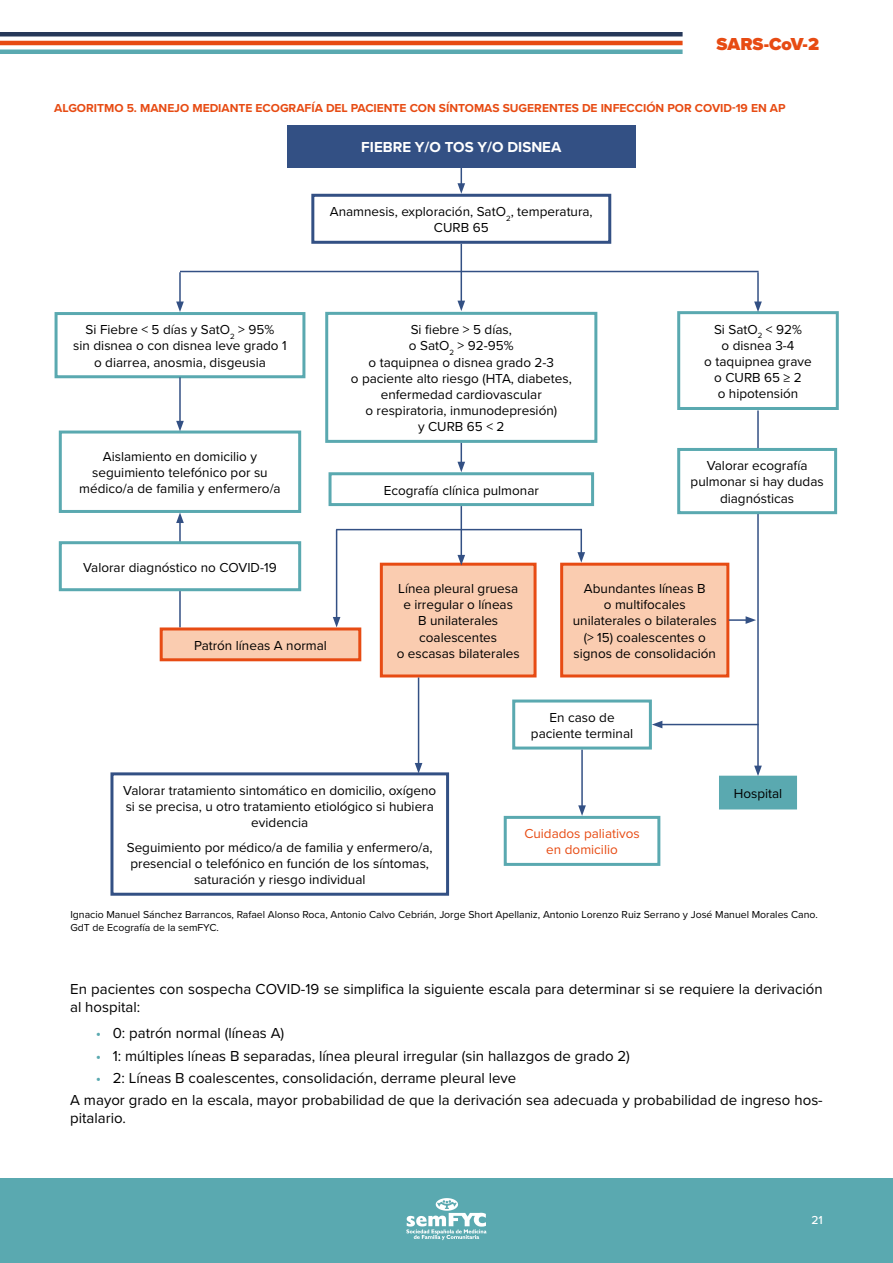
<style>
.page{position:relative;width:893px;height:1263px;background:#fff}
.page>*{position:absolute;margin:0;border:0;box-sizing:border-box;transform-origin:0 0}
.t1{font:900 18px "Proxima Nova";color:#e74b13}
.t2{font:15px/18px "Proxima Nova";color:#000}
.t3{font:700 15px "Proxima Nova";color:#fff}
.t4{font:13.5px/16.2px "Proxima Nova";color:#000;text-align:center}
.t5{font:13.5px/16.2px "Proxima Nova";color:#e74b13;text-align:center}
.t6{font:700 12px "Proxima Nova";color:#e74b13}
.t7{font:500 12px "Proxima Nova";color:#fff}
.t8{font:10.5px/12.6px "Proxima Nova";color:#000}
.s1{color:#5aa9b0}
</style>
<div class="page">
<hr style="left:0;top:41px;width:683px;height:4px;background:#e74b13">
<hr style="left:0;top:50px;width:683px;height:4px;background:#5aa9b0">
<hr style="left:0;top:32px;width:683px;height:4px;background:#263859">
<div style="left:0;top:1178px;width:893px;height:85px;background:#5aa9b0"></div>
<svg style="left:406px;top:1198px;width:81px;height:42px"></svg>
<hr style="left:179px;top:521px;width:2px;height:106px;background:#335084">
<svg style="left:176px;top:513px;width:8px;height:10px"></svg>
<hr style="left:757px;top:410px;width:2px;height:358px;background:#335084">
<svg style="left:754px;top:766px;width:8px;height:10px"></svg>
<div style="left:287px;top:125px;width:349px;height:42px;background:#335084"></div>
<div style="left:325px;top:312px;width:272px;height:131px;border:3px solid #5aa9b0"></div>
<div style="left:329px;top:472px;width:265px;height:34px;border:3px solid #5aa9b0"></div>
<div style="left:381px;top:564px;width:154px;height:112px;background:#faccb0"></div>
<div style="left:380px;top:563px;width:157px;height:114px;border:3px solid #e74b13"></div>
<div style="left:504px;top:816px;width:156px;height:50px;border:3px solid #5aa9b0"></div>
<div style="left:720px;top:777px;width:75px;height:31px;background:#5aa9b0"></div>
<div style="left:719px;top:776px;width:78px;height:33px;border:3px solid #5aa9b0"></div>
<div style="left:161px;top:629px;width:199px;height:31px;background:#faccb0"></div>
<div style="left:160px;top:627px;width:201px;height:34px;border:3px solid #e74b13"></div>
<div style="left:55px;top:312px;width:250px;height:66px;border:3px solid #5aa9b0"></div>
<div style="left:59px;top:430px;width:242px;height:83px;border:3px solid #5aa9b0"></div>
<div style="left:60px;top:543px;width:240px;height:47px;background:#fff"></div>
<div style="left:59px;top:541px;width:242px;height:50px;border:3px solid #5aa9b0"></div>
<div style="left:677px;top:311px;width:162px;height:99px;border:3px solid #5aa9b0"></div>
<div style="left:679px;top:449px;width:157px;height:64px;background:#fff"></div>
<div style="left:677px;top:448px;width:160px;height:66px;border:3px solid #5aa9b0"></div>
<div style="left:562px;top:564px;width:166px;height:112px;background:#faccb0"></div>
<div style="left:560px;top:563px;width:169px;height:114px;border:3px solid #e74b13"></div>
<div style="left:512px;top:699px;width:140px;height:50px;border:3px solid #5aa9b0"></div>
<div style="left:110px;top:772px;width:339px;height:124px;border:3px solid #335084"></div>
<svg style="left:457px;top:167px;width:8px;height:27px"></svg>
<hr style="left:461px;top:244px;width:1px;height:59px;background:#335084">
<svg style="left:457px;top:301px;width:8px;height:10px"></svg>
<div style="left:311px;top:194px;width:300px;height:50px;border:3px solid #335084"></div>
<hr style="left:757px;top:272px;width:2px;height:32px;background:#335084">
<svg style="left:754px;top:301px;width:8px;height:11px"></svg>
<hr style="left:179px;top:272px;width:2px;height:32px;background:#335084">
<svg style="left:176px;top:301px;width:8px;height:11px"></svg>
<hr style="left:179px;top:377px;width:2px;height:46px;background:#335084">
<svg style="left:176px;top:421px;width:8px;height:10px"></svg>
<hr style="left:461px;top:506px;width:1px;height:51px;background:#335084">
<svg style="left:457px;top:555px;width:8px;height:10px"></svg>
<hr style="left:418px;top:677px;width:1px;height:88px;background:#335084">
<svg style="left:415px;top:763px;width:7px;height:10px"></svg>
<hr style="left:336px;top:530px;width:1px;height:89px;background:#335084">
<svg style="left:333px;top:617px;width:7px;height:10px"></svg>
<hr style="left:580px;top:529px;width:2px;height:25px;background:#335084">
<svg style="left:577px;top:552px;width:8px;height:11px"></svg>
<hr style="left:581px;top:750px;width:2px;height:58px;background:#335084">
<svg style="left:578px;top:805px;width:8px;height:11px"></svg>
<hr style="left:660px;top:724px;width:99px;height:1px;background:#335084">
<svg style="left:652px;top:721px;width:10px;height:7px"></svg>
<svg style="left:729px;top:616px;width:27px;height:8px"></svg>
<svg style="left:457px;top:443px;width:8px;height:29px"></svg>
<hr style="left:180px;top:271px;width:579px;height:1px;background:#335084">
<hr style="left:336px;top:529px;width:245px;height:1px;background:#335084">
<h1 class="t1" style="left:717px;top:31px;width:104px">SARS-CoV-2</h1>
<p class="t6" style="left:54px;top:99px;width:733px">ALGORITMO 5. MANEJO MEDIANTE ECOGRAFÍA DEL PACIENTE CON SÍNTOMAS SUGERENTES DE INFECCIÓN POR COVID-19 EN AP</p>
<p class="t3" style="left:361px;top:136px;width:201px">FIEBRE Y/O TOS Y/O DISNEA</p>
<p class="t4" style="left:73px;top:321px;width:215px">Si Fiebre &lt; 5 días y SatO<sub>2</sub> &gt; 95%<br>sin disnea o con disnea leve grado 1 o diarrea, anosmia, disgeusia</p>
<p class="t4" style="left:79px;top:448px;width:203px">Aislamiento en domicilio y seguimiento telefónico por su médico/a de familia y enfermero/a</p>
<p class="t4" style="left:83px;top:558px;width:195px">Valorar diagnóstico no COVID-19</p>
<p class="t4" style="left:330px;top:203px;width:264px">Anamnesis, exploración, SatO<sub>2</sub>, temperatura,<br>CURB 65</p>
<p class="t4" style="left:351px;top:321px;width:222px">Si fiebre &gt; 5 días,<br>o SatO<sub>2</sub> &gt; 92-95%<br>o taquipnea o disnea grado 2-3<br>o paciente alto riesgo (HTA, diabetes, enfermedad cardiovascular<br>o respiratoria, inmunodepresión)<br>y CURB 65 &lt; 2</p>
<p class="t4" style="left:384px;top:481px;width:157px">Ecografía clínica pulmonar</p>
<p class="t4" style="left:704px;top:320px;width:109px">Si SatO<sub>2</sub> &lt; 92%<br>o disnea 3-4<br>o taquipnea grave o CURB 65 ≥ 2<br>o hipotensión</p>
<p class="t4" style="left:691px;top:457px;width:135px">Valorar ecografía pulmonar si hay dudas diagnósticas</p>
<p class="t4" style="left:194px;top:636px;width:134px">Patrón líneas A normal</p>
<p class="t4" style="left:397px;top:580px;width:125px">Línea pleural gruesa e irregular o líneas<br>B unilaterales coalescentes<br>o escasas bilaterales</p>
<p class="t4" style="left:573px;top:580px;width:145px">Abundantes líneas B<br>o multifocales unilaterales o bilaterales (&gt; 15) coalescentes o signos de consolidación</p>
<p class="t4" style="left:123px;top:781px;width:314px">Valorar tratamiento sintomático en domicilio, oxígeno si se precisa, u otro tratamiento etiológico si hubiera evidencia</p>
<p class="t4" style="left:127px;top:838px;width:307px">Seguimiento por médico/a de familia y enfermero/a, presencial o telefónico en función de los síntomas, saturación y riesgo individual</p>
<p class="t4" style="left:531px;top:708px;width:104px">En caso de paciente terminal</p>
<p class="t5" style="left:524px;top:825px;width:117px">Cuidados paliativos en domicilio</p>
<p class="t4" style="left:734px;top:785px;width:50px">Hospital</p>
<p class="t8" style="left:70px;top:908px;width:749px">Ignacio Manuel Sánchez Barrancos, Rafael Alonso Roca, Antonio Calvo Cebrián, Jorge Short Apellaniz, Antonio Lorenzo Ruiz Serrano y José Manuel Morales Cano.<br>GdT de Ecografía de la semFYC.</p>
<p class="t2" style="left:70px;top:979px;width:754px">En pacientes con sospecha COVID-19 se simplifica la siguiente escala para determinar si se requiere la derivación al hospital:</p>
<p class="t2" style="left:96px;top:1024px;width:190px"><span class="s1">•</span> 0: patrón normal (líneas A)</p>
<p class="t2" style="left:96px;top:1046px;width:536px"><span class="s1">•</span> 1: múltiples líneas B separadas, línea pleural irregular (sin hallazgos de grado 2)</p>
<p class="t2" style="left:70px;top:1066px;width:754px;line-height:22.2px;text-indent:26px"><span class="s1">•</span> 2: Líneas B coalescentes, consolidación, derrame pleural leve<br>A mayor grado en la escala, mayor probabilidad de que la derivación sea adecuada y probabilidad de ingreso hos-</p>
<p class="t2" style="left:70px;top:1108px;width:57px">pitalario.</p>
<p class="t7" style="left:811px;top:1211px;width:13px">21</p>
</div>
